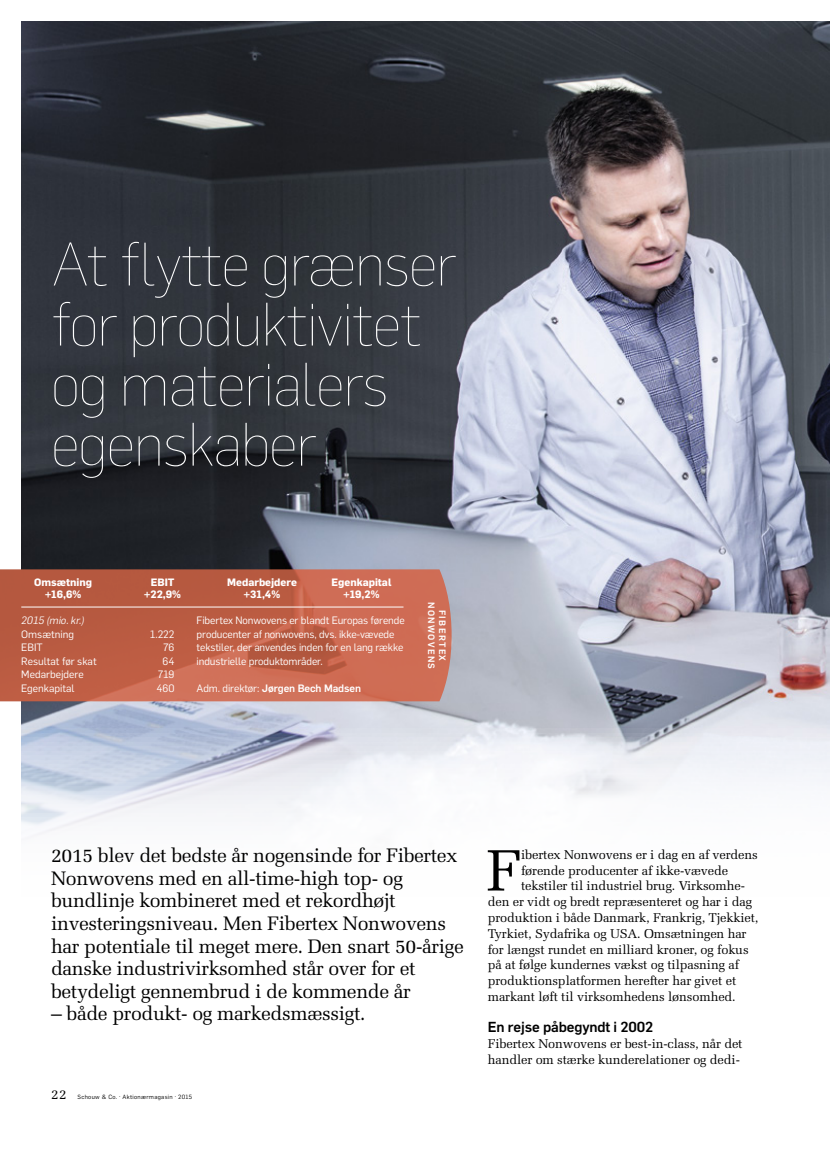
<style>
.page{position:relative;width:830px;height:1149px;background:#fff}
.page>*{position:absolute;margin:0;border:0;box-sizing:border-box;transform-origin:0 0}
.t1{font:100 60px/60px "Flama";letter-spacing:-.02em;color:#fff}
.t2{font:58.2px "Melior LT Std";color:#000}
.t3{font:19.5px/22.5px "Melior LT Std";letter-spacing:-.02em;color:#000}
.t4{font:500 14.25px "Flama";letter-spacing:-.01em;color:#000}
.t5{font:13.5px "Melior LT Std";color:#000}
.t6{font:12.75px/15.8px "Melior LT Std";letter-spacing:-.01em;color:#000}
.t7{font:10.5px/13.5px "Flama";letter-spacing:-.01em;color:#fff}
.t8{font:700 10.5px/12.6px "Flama";color:#fff;text-align:center}
.t9{font:500 10.5px "Flama";color:#fff}
.t10{font:italic 10.5px "Flama";color:#fff}
.t11{font:500 9px/10.8px "Flama";letter-spacing:.15em;color:#fff;text-align:center}
.t12{font:6px "Flama";letter-spacing:.05em;color:#000}
.s1{font-weight:400}
</style>
<div class="page">
<img style="left:21px;top:21px;width:809px;height:814px">
<img style="left:0;top:569px;width:453px;height:132px">
<hr style="left:21px;top:606px;width:382px;height:1px;background:#fff">
<h1 class="t1" style="left:51px;top:231px;width:406px">At flytte grænser for produktivitet og materialers egenskaber</h1>
<p class="t8" style="left:34px;top:574px;width:59px">Omsætning +16,6%</p>
<p class="t8" style="left:144px;top:574px;width:38px">EBIT +22,9%</p>
<p class="t8" style="left:227px;top:574px;width:71px">Medarbejdere +31,4%</p>
<p class="t8" style="left:331px;top:574px;width:61px">Egenkapital +19,2%</p>
<p class="t7" style="left:196px;top:612px;width:209px">Fibertex Nonwovens er blandt Europas førende producenter af nonwovens, dvs. ikke-vævede tekstiler, der anvendes inden for en lang række industrielle produktområder.</p>
<p class="t9" style="left:196px;top:680px;width:166px"><span class="s1">Adm. direktør:</span> Jørgen Bech Madsen</p>
<p class="t10" style="left:21px;top:613px;width:65px">2015 (mio. kr.)</p>
<p class="t7" style="left:21px;top:626px;width:54px">Omsætning</p>
<p class="t7" style="left:150px;top:626px;width:26px">1.222</p>
<p class="t7" style="left:21px;top:639px;width:23px">EBIT</p>
<p class="t7" style="left:163px;top:639px;width:13px">76</p>
<p class="t7" style="left:21px;top:653px;width:77px">Resultat før skat</p>
<p class="t7" style="left:162px;top:653px;width:13px">64</p>
<p class="t7" style="left:21px;top:666px;width:64px">Medarbejdere</p>
<p class="t7" style="left:158px;top:666px;width:18px">719</p>
<p class="t7" style="left:21px;top:680px;width:55px">Egenkapital</p>
<p class="t7" style="left:156px;top:680px;width:20px">460</p>
<p class="t11" style="left:448px;top:601px;width:69px;rotate:90deg">Fibertex nonwovens</p>
<p class="t3" style="left:51px;top:844px;width:414px">2015 blev det bedste år nogensinde for Fibertex Nonwovens med en all-time-high top- og bundlinje kombineret med et rekordhøjt investeringsniveau. Men Fibertex Nonwovens har potentiale til meget mere. Den snart 50-årige danske industrivirksomhed står over for et betydeligt gennembrud i de kommende år</p>
<h3 class="t3" style="left:51px;top:1001px;width:316px">– både produkt- og markedsmæssigt.</h3>
<p class="t5" style="left:51px;top:1086px;width:17px">22</p>
<p class="t12" style="left:78px;top:1092px;width:116px">Schouw &amp; Co. · Aktionærmagasin · 2015</p>
<h2 class="t2" style="left:486px;top:836px;width:37px">F</h2>
<p class="t6" style="left:521px;top:846px;width:238px">ibertex Nonwovens er i dag en af verdens</p>
<p class="t6" style="left:521px;top:862px;width:208px">førende producenter af ikke-vævede</p>
<p class="t6" style="left:521px;top:878px;width:225px">tekstiler til industriel brug. Virksomhe-</p>
<p class="t6" style="left:487px;top:893px;width:266px">den er vidt og bredt repræsenteret og har i dag</p>
<p class="t6" style="left:487px;top:909px;width:272px">produktion i både Danmark, Frankrig, Tjekkiet,</p>
<p class="t6" style="left:487px;top:925px;width:260px">Tyrkiet, Sydafrika og USA. Omsætningen har</p>
<p class="t6" style="left:487px;top:941px;width:262px">for længst rundet en milliard kroner, og fokus</p>
<p class="t6" style="left:487px;top:956px;width:252px">på at følge kundernes vækst og tilpasning af</p>
<p class="t6" style="left:487px;top:972px;width:250px">produktionsplatformen herefter har givet et</p>
<p class="t6" style="left:487px;top:988px;width:249px">markant løft til virksomhedens lønsomhed.</p>
<p class="t4" style="left:487px;top:1016px;width:167px">En rejse påbegyndt i 2002</p>
<p class="t6" style="left:487px;top:1035px;width:256px">Fibertex Nonwovens er best-in-class, når det handler om stærke kunderelationer og dedi-</p>
</div>
